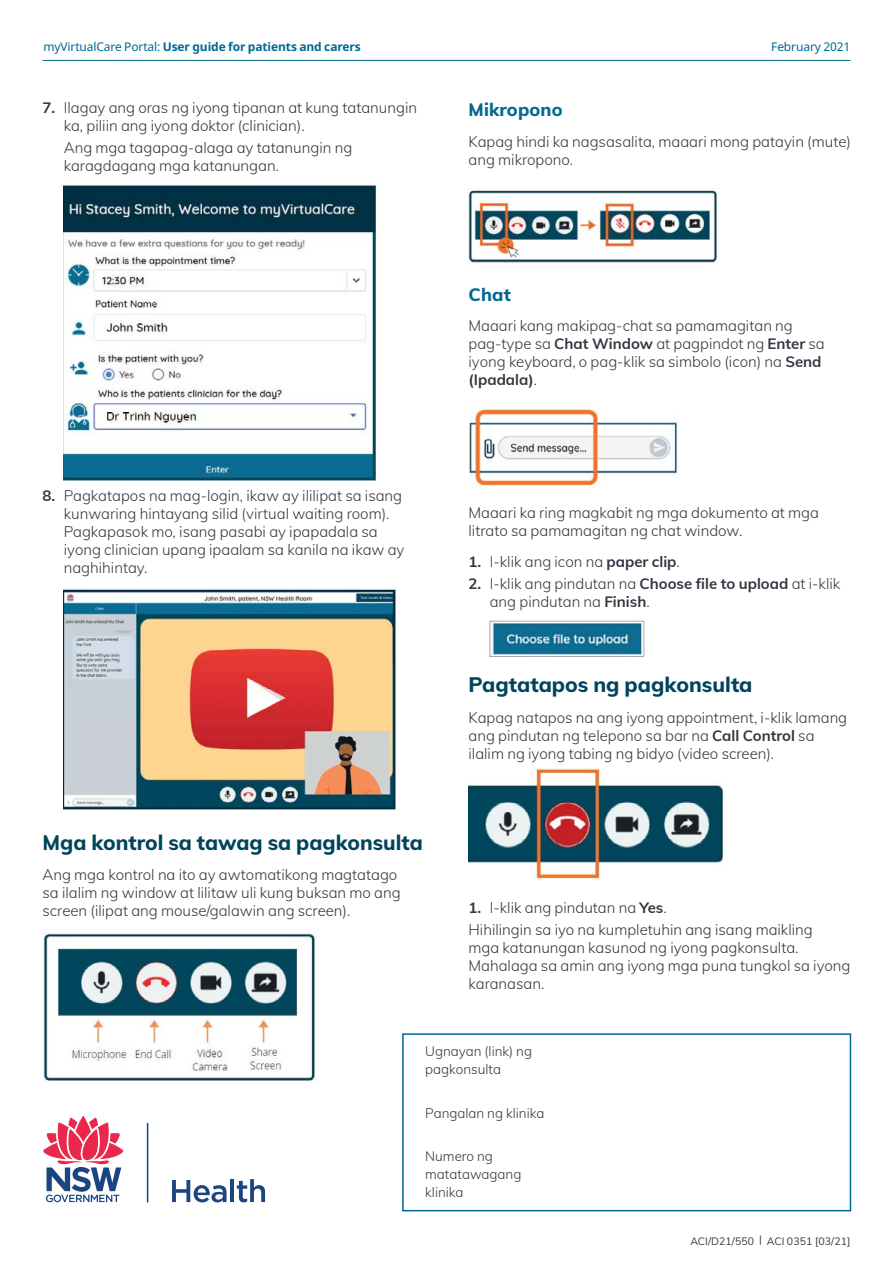
<style>
.page{position:relative;width:893px;height:1263px;background:#fff}
.page>*{position:absolute;margin:0;border:0;box-sizing:border-box;transform-origin:0 0}
.t1{font:800 21px "Muli";color:#00445c}
.t2{font:800 18px "Muli";letter-spacing:.01em;color:#006892}
.Body{font:300 15px/18px "Muli";color:#343741}
.Bullet{font:300 15px/18px "Muli";color:#343741}
.Table_text{font:300 13.5px/18px "Muli";color:#343741}
.t3{font:700 12px "Noto Sans";letter-spacing:-.01em;color:#006892}
.t4{font:12px "Noto Sans";letter-spacing:-.01em;color:#006892}
.t5{font:10.5px "Muli";letter-spacing:.01em;color:#343741}
.s1{font-weight:400}
.s2{font-weight:700}
</style>
<div class="page">
<div style="left:402px;top:1033px;width:449px;height:178px;border:2px solid #006892"></div>
<img style="left:468px;top:188px;width:250px;height:76px">
<img style="left:470px;top:408px;width:208px;height:78px">
<svg style="left:490px;top:621px;width:154px;height:35px;background:#4089a6"></svg>
<img style="left:469px;top:769px;width:255px;height:110px">
<img style="left:64px;top:184px;width:314px;height:297px">
<img style="left:64px;top:588px;width:333px;height:222px">
<img style="left:44px;top:933px;width:275px;height:150px">
<hr style="left:147px;top:1123px;width:1px;height:79px;background:#1b4581">
<svg style="left:172px;top:1180px;width:55px;height:22px"></svg>
<hr style="left:230px;top:1179px;width:4px;height:23px;background:#1b4581">
<svg style="left:237px;top:1179px;width:28px;height:23px"></svg>
<svg style="left:43px;top:1116px;width:81px;height:86px"></svg>
<hr style="left:43px;top:60px;width:807px;height:1px;background:#006892">
<p class="t3" style="left:43px;top:38px;width:319px"><span class="s1">myVirtualCare Portal:</span> User guide for patients and carers</p>
<p class="t4" style="left:771px;top:38px;width:81px">February 2021</p>
<p class="Bullet" style="left:64px;top:98px;width:355px;text-indent:-21px"><span class="s2">7.</span> Ilagay ang oras ng iyong tipanan at kung tatanungin ka, piliin ang iyong doktor (clinician).</p>
<p class="Bullet" style="left:64px;top:138px;width:290px">Ang mga tagapag-alaga ay tatanungin ng karagdagang mga katanungan.</p>
<p class="Bullet" style="left:64px;top:486px;width:342px;text-indent:-21px"><span class="s2">8.</span> Pagkatapos na mag-login, ikaw ay ililipat sa isang kunwaring hintayang silid (virtual waiting room).<br>Pagkapasok mo, isang pasabi ay ipapadala sa iyong clinician upang ipaalam sa kanila na ikaw ay naghihintay.</p>
<h2 class="t1" style="left:43px;top:827px;width:382px">Mga kontrol sa tawag sa pagkonsulta</h2>
<p class="Body" style="left:43px;top:865px;width:360px">Ang mga kontrol na ito ay awtomatikong magtatago sa ilalim ng window at lilitaw uli kung buksan mo ang screen (ilipat ang mouse/galawin ang screen).</p>
<p class="t2" style="left:468px;top:96px;width:96px">Mikropono</p>
<p class="Body" style="left:468px;top:132px;width:384px">Kapag hindi ka nagsasalita, maaari mong patayin (mute) ang mikropono.</p>
<p class="t2" style="left:468px;top:281px;width:44px">Chat</p>
<p class="Body" style="left:468px;top:316px;width:358px">Maaari kang makipag-chat sa pamamagitan ng pag-type sa <span class="s2">Chat Window</span> at pagpindot ng <span class="s2">Enter</span> sa iyong keyboard, o pag-klik sa simbolo (icon) na <span class="s2">Send (Ipadala)</span>.</p>
<p class="Body" style="left:468px;top:503px;width:352px">Maaari ka ring magkabit ng mga dokumento at mga litrato sa pamamagitan ng chat window.</p>
<p class="Bullet" style="left:468px;top:552px;width:213px"><span class="s2">1.</span> I-klik ang icon na <span class="s2">paper clip</span>.</p>
<p class="Bullet" style="left:490px;top:574px;width:352px;text-indent:-21px"><span class="s2">2.</span> I-klik ang pindutan na <span class="s2">Choose file to upload</span> at i-klik ang pindutan na <span class="s2">Finish</span>.</p>
<h2 class="t1" style="left:468px;top:669px;width:286px">Pagtatapos ng pagkonsulta</h2>
<p class="Body" style="left:468px;top:707px;width:380px">Kapag natapos na ang iyong appointment, i-klik lamang ang pindutan ng telepono sa bar na <span class="s2">Call Control</span> sa ilalim ng iyong tabing ng bidyo (video screen).</p>
<p class="Bullet" style="left:468px;top:898px;width:200px"><span class="s2">1.</span> I-klik ang pindutan na <span class="s2">Yes</span>.</p>
<p class="Body" style="left:468px;top:920px;width:383px">Hihilingin sa iyo na kumpletuhin ang isang maikling<br>mga katanungan kasunod ng iyong pagkonsulta.<br>Mahalaga sa amin ang iyong mga puna tungkol sa iyong karanasan.</p>
<p class="Table_text" style="left:425px;top:1042px;width:108px">Ugnayan (link) ng pagkonsulta</p>
<p class="Table_text" style="left:425px;top:1103px;width:121px">Pangalan ng klinika</p>
<p class="Table_text" style="left:425px;top:1147px;width:98px">Numero ng matatawagang klinika</p>
<p class="t5" style="left:690px;top:1233px;width:162px">ACI/D21/550 | ACI 0351 [03/21]</p>
</div>
